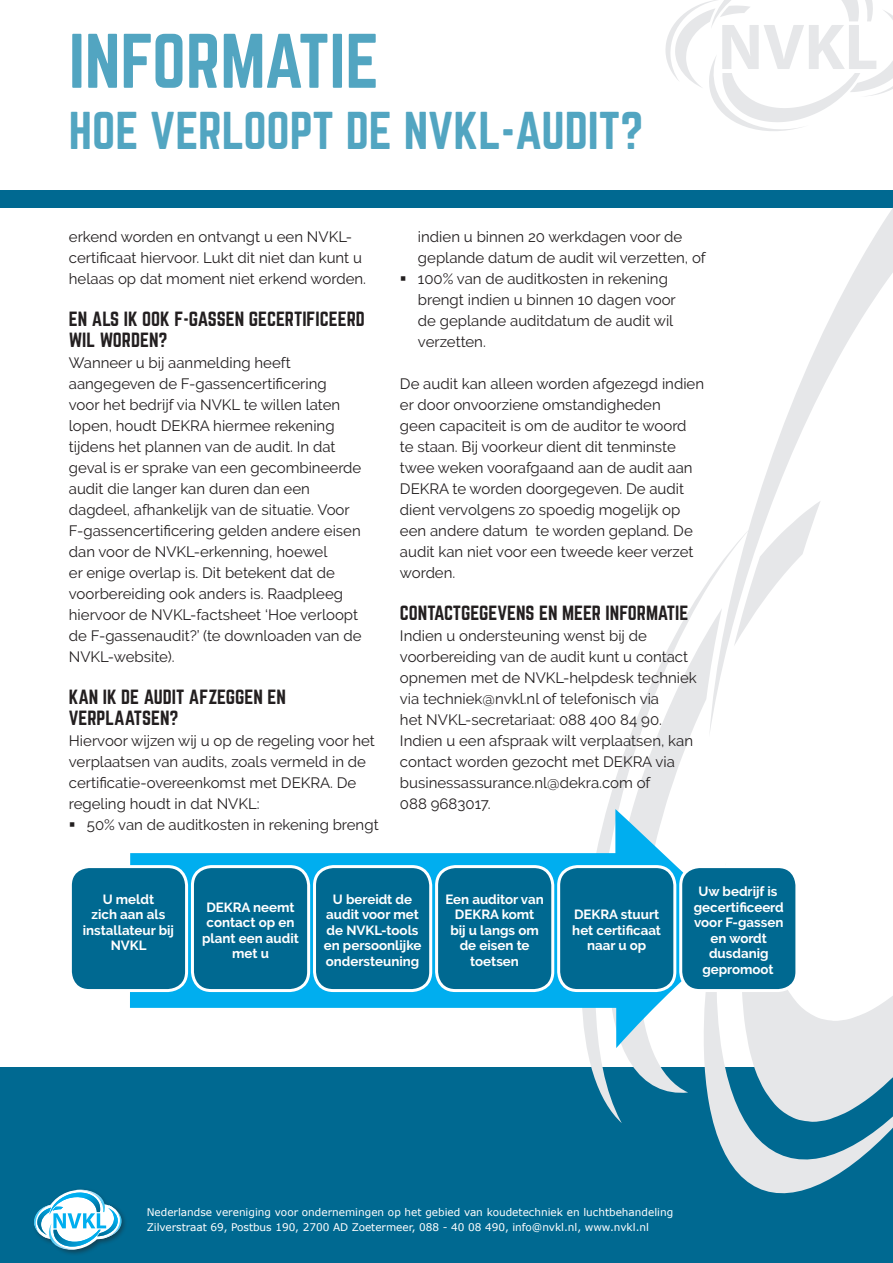
<style>
.page{position:relative;width:893px;height:1263px;background:#fff}
.page>*{position:absolute;margin:0;border:0;box-sizing:border-box;transform-origin:0 0}
.t1{font:67.5px "Norwester";color:#52a5c1}
.t2{font:46.5px "Norwester";color:#52a5c1}
.t3{font:18px/21px "Norwester";color:#231f20}
.t4{font:15px/21px "Raleway";color:#231f20}
.t5{font:700 13.35px/15.6px "Raleway";color:#fff;text-align:center}
.t6{font:10.5px/15px "Verdana";color:#fff}
</style>
<div class="page">
<div style="left:0;top:1067px;width:893px;height:196px;background:#006991"></div>
<div style="left:32px;top:1188px;width:95px;height:68px;background:#231f20;opacity:.5"></div>
<svg style="left:34px;top:1188px;width:88px;height:64px"></svg>
<div style="left:0;top:190px;width:893px;height:17px;background:#006991"></div>
<svg style="left:578px;top:0;width:315px;height:1194px"></svg>
<svg style="left:130px;top:809px;width:617px;height:239px"></svg>
<div style="left:70px;top:866px;width:117px;height:124px;background:#006991;border-radius:19px"></div>
<div style="left:69px;top:865px;width:119px;height:127px;border:3px solid #fff;border-radius:19px"></div>
<div style="left:681px;top:866px;width:116px;height:124px;background:#006991;border-radius:19px"></div>
<div style="left:679px;top:865px;width:119px;height:127px;border:3px solid #fff;border-radius:19px"></div>
<div style="left:192px;top:866px;width:117px;height:124px;background:#006991;border-radius:19px"></div>
<div style="left:191px;top:865px;width:119px;height:127px;border:3px solid #fff;border-radius:19px"></div>
<div style="left:314px;top:866px;width:117px;height:124px;background:#006991;border-radius:19px"></div>
<div style="left:313px;top:865px;width:119px;height:127px;border:3px solid #fff;border-radius:19px"></div>
<div style="left:437px;top:866px;width:116px;height:124px;background:#006991;border-radius:19px"></div>
<div style="left:435px;top:865px;width:119px;height:127px;border:3px solid #fff;border-radius:19px"></div>
<div style="left:559px;top:866px;width:116px;height:124px;background:#006991;border-radius:19px"></div>
<div style="left:557px;top:865px;width:119px;height:127px;border:3px solid #fff;border-radius:19px"></div>
<h1 class="t1" style="left:69px;top:29px;width:312px">INFORMATIE</h1>
<h2 class="t2" style="left:69px;top:109px;width:576px">HOE VERLOOPT DE NVKL-AUDIT?</h2>
<p class="t4" style="left:69px;top:226px;width:299px">erkend worden en ontvangt u een NVKL&shy;certificaat hiervoor. Lukt dit niet dan kunt u helaas op dat moment niet erkend worden.</p>
<p class="t3" style="left:69px;top:309px;width:297px">EN ALS IK OOK F-GASSEN GECERTIFICEERD<br>WIL WORDEN?</p>
<p class="t4" style="left:69px;top:352px;width:294px">Wanneer u bij aanmelding heeft aangegeven de F-gassencertificering<br>voor het bedrijf via NVKL te willen laten lopen, houdt DEKRA hiermee rekening tijdens het plannen van de audit. In dat geval is er sprake van een gecombineerde audit die langer kan duren dan een dagdeel, afhankelijk van de situatie. Voor F-gassencertificering gelden andere eisen dan voor de NVKL-erkenning, hoewel<br>er enige overlap is. Dit betekent dat de voorbereiding ook anders is. Raadpleeg hiervoor de NVKL-factsheet ‘Hoe verloopt de F-gassenaudit?’ (te downloaden van de NVKL-website).</p>
<p class="t3" style="left:69px;top:687px;width:219px">KAN IK DE AUDIT AFZEGGEN EN<br>VERPLAATSEN?</p>
<p class="t4" style="left:69px;top:730px;width:308px">Hiervoor wijzen wij u op de regeling voor het verplaatsen van audits, zoals vermeld in de certificatie-overeenkomst met DEKRA. De regeling houdt in dat NVKL:</p>
<p class="t4" style="left:69px;top:814px;width:311px">▪ 50% van de auditkosten in rekening brengt</p>
<p class="t4" style="left:418px;top:226px;width:289px">indien u binnen 20 werkdagen voor de geplande datum de audit wil verzetten, of</p>
<p class="t4" style="left:418px;top:268px;width:259px;text-indent:-18px">▪ 100% van de auditkosten in rekening brengt indien u binnen 10 dagen voor de geplande auditdatum de audit wil verzetten.</p>
<p class="t4" style="left:400px;top:373px;width:306px">De audit kan alleen worden afgezegd indien er door onvoorziene omstandigheden<br>geen capaciteit is om de auditor te woord<br>te staan. Bij voorkeur dient dit tenminste twee weken voorafgaand aan de audit aan DEKRA te worden doorgegeven. De audit dient vervolgens zo spoedig mogelijk op een andere datum te worden gepland. De audit kan niet voor een tweede keer verzet worden.</p>
<p class="t3" style="left:400px;top:603px;width:290px">CONTACTGEGEVENS EN MEER INFORMATIE</p>
<p class="t4" style="left:400px;top:625px;width:298px">Indien u ondersteuning wenst bij de voorbereiding van de audit kunt u contact opnemen met de NVKL-helpdesk techniek via techniek@nvkl.nl of telefonisch via<br>het NVKL-secretariaat: 088 400 84 90.<br>Indien u een afspraak wilt verplaatsen, kan contact worden gezocht met DEKRA via businessassurance.nl@dekra.com of<br>088 9683017.</p>
<p class="t5" style="left:83px;top:891px;width:93px">U meldt<br>zich aan als installateur bij<br>NVKL</p>
<p class="t5" style="left:694px;top:883px;width:91px">Uw bedrijf is gecertificeerd voor F-gassen en wordt dusdanig gepromoot</p>
<p class="t5" style="left:202px;top:899px;width:98px">DEKRA neemt contact op en plant een audit met u</p>
<p class="t5" style="left:324px;top:891px;width:99px">U bereidt de audit voor met de NVKL-tools en persoonlijke ondersteuning</p>
<p class="t5" style="left:445px;top:891px;width:100px">Een auditor van<br>DEKRA komt<br>bij u langs om de eisen te toetsen</p>
<p class="t5" style="left:572px;top:907px;width:90px">DEKRA stuurt het certificaat naar u op</p>
<p class="t6" style="left:147px;top:1204px;width:528px">Nederlandse vereniging voor ondernemingen op het gebied van koudetechniek en luchtbehandeling<br>Zilverstraat 69, Postbus 190, 2700 AD Zoetermeer, 088 - 40 08 490, info@nvkl.nl, www.nvkl.nl</p>
</div>
